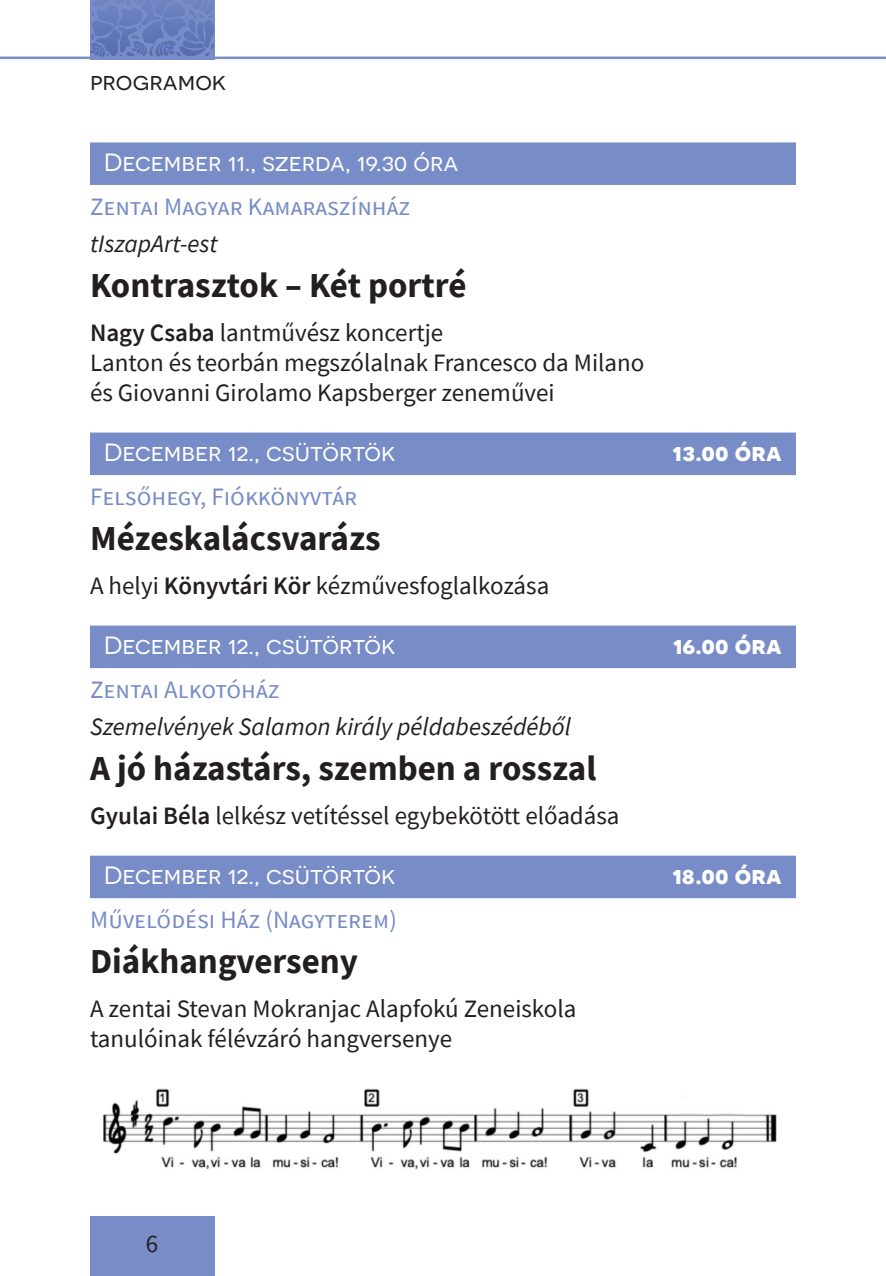
<style>
.page{position:relative;width:886px;height:1276px;background:#fff}
.page>*{position:absolute;margin:0;border:0;box-sizing:border-box;transform-origin:0 0}
.t1{font:700 35px "Source Sans Pro";color:#231f20}
.t2{font:25px/30px "Source Sans Pro";color:#231f20}
.t3{font:25px "Novecentosanswide";color:#fff}
.t4{font:25px "Source Sans Pro";color:#788dc7}
.t5{font:italic 25px "Source Sans Pro";color:#231f20}
.t6{font:700 25px "Novecentosanswide";color:#fff}
.t7{font:25px "Novecentosanswide";color:#231f20}
.s1{font-weight:600}
</style>
<div class="page">
<svg style="left:90px;top:0;width:125px;height:57px"></svg>
<hr style="left:0;top:57px;width:886px;height:2px;background:#788dc7">
<div style="left:90px;top:1216px;width:124px;height:60px;background:#788dc7"></div>
<div style="left:90px;top:142px;width:706px;height:43px;background:#788dc7"></div>
<div style="left:90px;top:432px;width:706px;height:43px;background:#788dc7"></div>
<div style="left:90px;top:625px;width:706px;height:43px;background:#788dc7"></div>
<div style="left:90px;top:855px;width:706px;height:43px;background:#788dc7"></div>
<img style="left:102px;top:1088px;width:675px;height:81px">
<p class="t7" style="left:90px;top:67px;width:138px">programok</p>
<p class="t3" style="left:104px;top:148px;width:356px">December 11., szerda, 19.30 óra</p>
<p class="t4" style="left:90px;top:191px;width:322px">Zentai Magyar Kamaraszínház</p>
<p class="t5" style="left:90px;top:228px;width:129px">tIszapArt-est</p>
<h1 class="t1" style="left:90px;top:261px;width:378px">Kontrasztok – Két portré</h1>
<p class="t2" style="left:90px;top:317px;width:556px"><span class="s1">Nagy Csaba</span> lantművész koncertje<br>Lanton és teorbán megszólalnak Francesco da Milano és Giovanni Girolamo Kapsberger zeneművei</p>
<p class="t3" style="left:104px;top:438px;width:293px">December 12., csütörtök</p>
<p class="t6" style="left:672px;top:436px;width:111px">13.00 óra</p>
<p class="t4" style="left:90px;top:481px;width:269px">Felsőhegy, Fiókkönyvtár</p>
<h1 class="t1" style="left:90px;top:514px;width:292px">Mézeskalácsvarázs</h1>
<p class="t2" style="left:90px;top:570px;width:461px">A helyi <span class="s1">Könyvtári Kör</span> kézművesfoglalkozása</p>
<p class="t3" style="left:104px;top:630px;width:293px">December 12., csütörtök</p>
<p class="t6" style="left:673px;top:629px;width:111px">16.00 óra</p>
<p class="t4" style="left:90px;top:674px;width:191px">Zentai Alkotóház</p>
<p class="t5" style="left:90px;top:711px;width:482px">Szemelvények Salamon király példabeszédéből</p>
<h1 class="t1" style="left:90px;top:744px;width:508px">A jó házastárs, szemben a rosszal</h1>
<p class="t2" style="left:90px;top:800px;width:531px"><span class="s1">Gyulai Béla</span> lelkész vetítéssel egybekötött előadása</p>
<p class="t3" style="left:104px;top:860px;width:293px">December 12., csütörtök</p>
<p class="t6" style="left:672px;top:859px;width:111px">18.00 óra</p>
<p class="t4" style="left:90px;top:904px;width:308px">Művelődési Ház (Nagyterem)</p>
<h1 class="t1" style="left:90px;top:937px;width:270px">Diákhangverseny</h1>
<p class="t2" style="left:90px;top:993px;width:488px">A zentai Stevan Mokranjac Alapfokú Zeneiskola tanulóinak félévzáró hangversenye</p>
<p class="t2" style="left:146px;top:1229px;width:14px">6</p>
</div>
